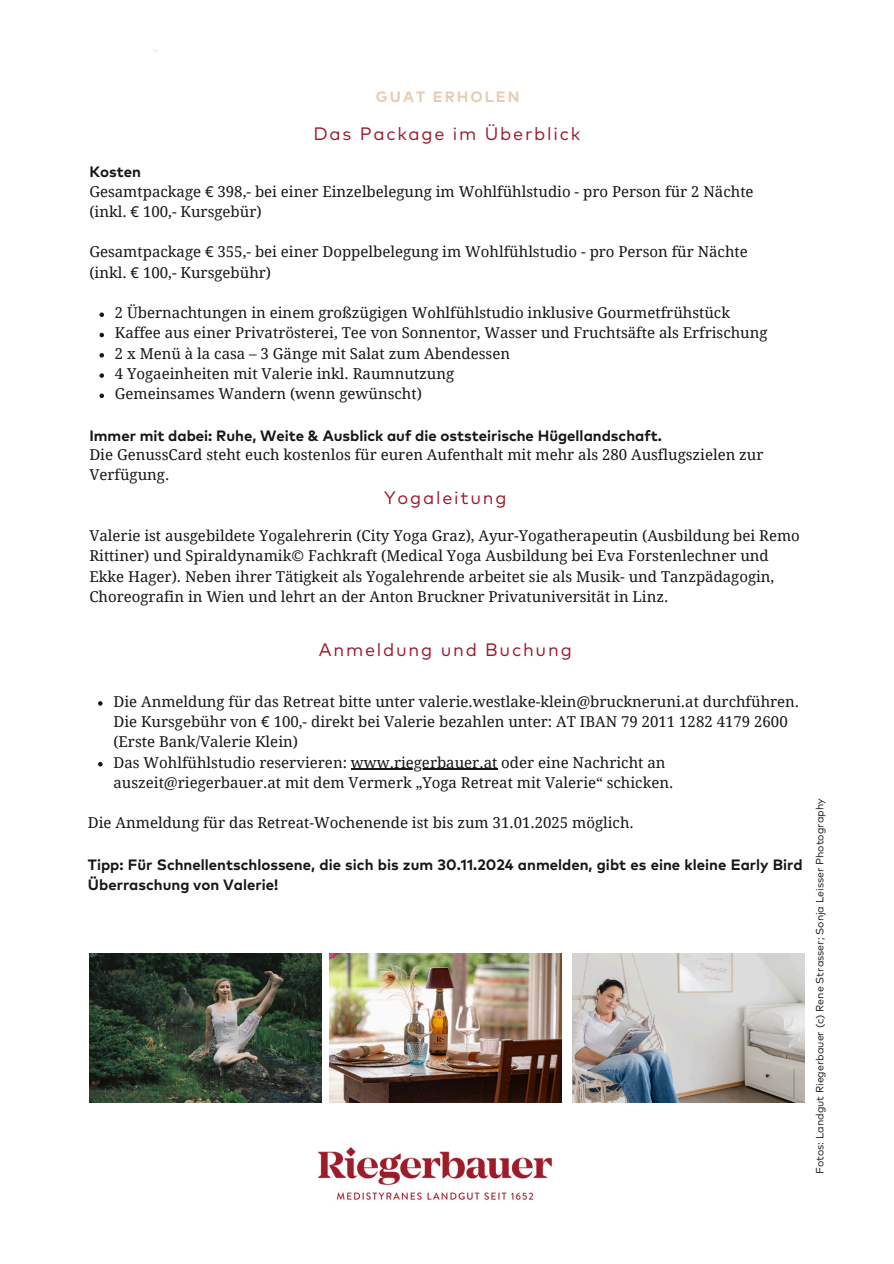
<style>
.page{position:relative;width:894px;height:1264px;background:#fff}
.page>*{position:absolute;margin:0;border:0;box-sizing:border-box;transform-origin:0 0}
.t1{font:18px "Mark Pro";letter-spacing:.1em;color:#9d1629}
.t2{font:15px/20.2px "Droid Serif";color:#171615}
.t3{font:700 15px/20.2px "Mark Pro";color:#171615}
.t4{font:700 15px "Mark Pro";letter-spacing:.13em;color:#e6ccb3}
.t5{font:10.5px "Mark Pro";color:#171615}
.s1{font-family:"Noto Sans"}
</style>
<div class="page">
<img style="left:318px;top:1147px;width:234px;height:53px">
<svg style="left:98px;top:701px;width:4px;height:4px"></svg>
<svg style="left:98px;top:762px;width:4px;height:4px"></svg>
<hr style="left:351px;top:768px;width:146px;height:1px;background:#171615">
<svg style="left:99px;top:312px;width:5px;height:5px"></svg>
<svg style="left:99px;top:333px;width:5px;height:4px"></svg>
<svg style="left:99px;top:353px;width:5px;height:4px"></svg>
<svg style="left:99px;top:373px;width:5px;height:5px"></svg>
<svg style="left:99px;top:393px;width:5px;height:5px"></svg>
<img style="left:329px;top:953px;width:232px;height:149px">
<img style="left:89px;top:953px;width:232px;height:149px">
<img style="left:572px;top:953px;width:232px;height:149px">
<h4 class="t4" style="left:376px;top:91px;width:145px">GUAT ERHOLEN</h4>
<h1 class="t1" style="left:313px;top:126px;width:268px">Das Package im Überblick</h1>
<p class="t3" style="left:89px;top:163px;width:53px">Kosten</p>
<p class="t2" style="left:89px;top:181px;width:665px">Gesamtpackage <span class="s1">€</span> 398,- bei einer Einzelbelegung im Wohlfühlstudio - pro Person für 2 Nächte (inkl. <span class="s1">€</span> 100,- Kursgebür)</p>
<p class="t2" style="left:89px;top:242px;width:659px">Gesamtpackage <span class="s1">€</span> 355,- bei einer Doppelbelegung im Wohlfühlstudio - pro Person für Nächte (inkl. <span class="s1">€</span> 100,- Kursgebühr)</p>
<p class="t2" style="left:115px;top:303px;width:654px">2 Übernachtungen in einem großzügigen Wohlfühlstudio inklusive Gourmetfrühstück Kaffee aus einer Privatrösterei, Tee von Sonnentor, Wasser und Fruchtsäfte als Erfrischung 2 x Menü à la casa – 3 Gänge mit Salat zum Abendessen<br>4 Yogaeinheiten mit Valerie inkl. Raumnutzung<br>Gemeinsames Wandern (wenn gewünscht)</p>
<p class="t3" style="left:89px;top:426px;width:574px">Immer mit dabei: Ruhe, Weite &amp; Ausblick auf die oststeirische Hügellandschaft.</p>
<p class="t2" style="left:89px;top:444px;width:675px">Die GenussCard steht euch kostenlos für euren Aufenthalt mit mehr als 280 Ausflugszielen zur<br>Verfügung.</p>
<p class="t1" style="left:384px;top:489px;width:124px">Yogaleitung</p>
<p class="t2" style="left:89px;top:525px;width:712px">Valerie ist ausgebildete Yogalehrerin (City Yoga Graz), Ayur-Yogatherapeutin (Ausbildung bei Remo Rittiner) und Spiraldynamik© Fachkraft (Medical Yoga Ausbildung bei Eva Forstenlechner und Ekke Hager). Neben ihrer Tätigkeit als Yogalehrende arbeitet sie als Musik- und Tanzpädagogin, Choreografin in Wien und lehrt an der Anton Bruckner Privatuniversität in Linz.</p>
<p class="t1" style="left:319px;top:641px;width:254px">Anmeldung und Buchung</p>
<h1 class="t2" style="left:113px;top:691px;width:687px">Die Anmeldung für das Retreat bitte unter valerie.westlake-klein@bruckneruni.at durchführen.<br>Die Kursgebühr von <span class="s1">€</span> 100,- direkt bei Valerie bezahlen unter: AT IBAN 79 2011 1282 4179 2600 (Erste Bank/Valerie Klein)</h1>
<p class="t2" style="left:113px;top:752px;width:553px">Das Wohlfühlstudio reservieren: www.riegerbauer.at oder eine Nachricht an</p>
<p class="t2" style="left:113px;top:772px;width:561px">auszeit@riegerbauer.at mit dem Vermerk „Yoga Retreat mit Valerie“ schicken.</p>
<p class="t2" style="left:88px;top:813px;width:547px">Die Anmeldung für das Retreat-Wochenende ist bis zum 31.01.2025 möglich.</p>
<p class="t3" style="left:88px;top:855px;width:716px">Tipp: Für Schnellentschlossene, die sich bis zum 30.11.2024 anmelden, gibt es eine kleine Early Bird<br>Überraschung von Valerie!</p>
<p class="t5" style="left:814px;top:1174px;width:377px;rotate:-90deg">Fotos: Landgut Riegerbauer (c) Rene Strasser; Sonja Leisser Photography</p>
</div>
